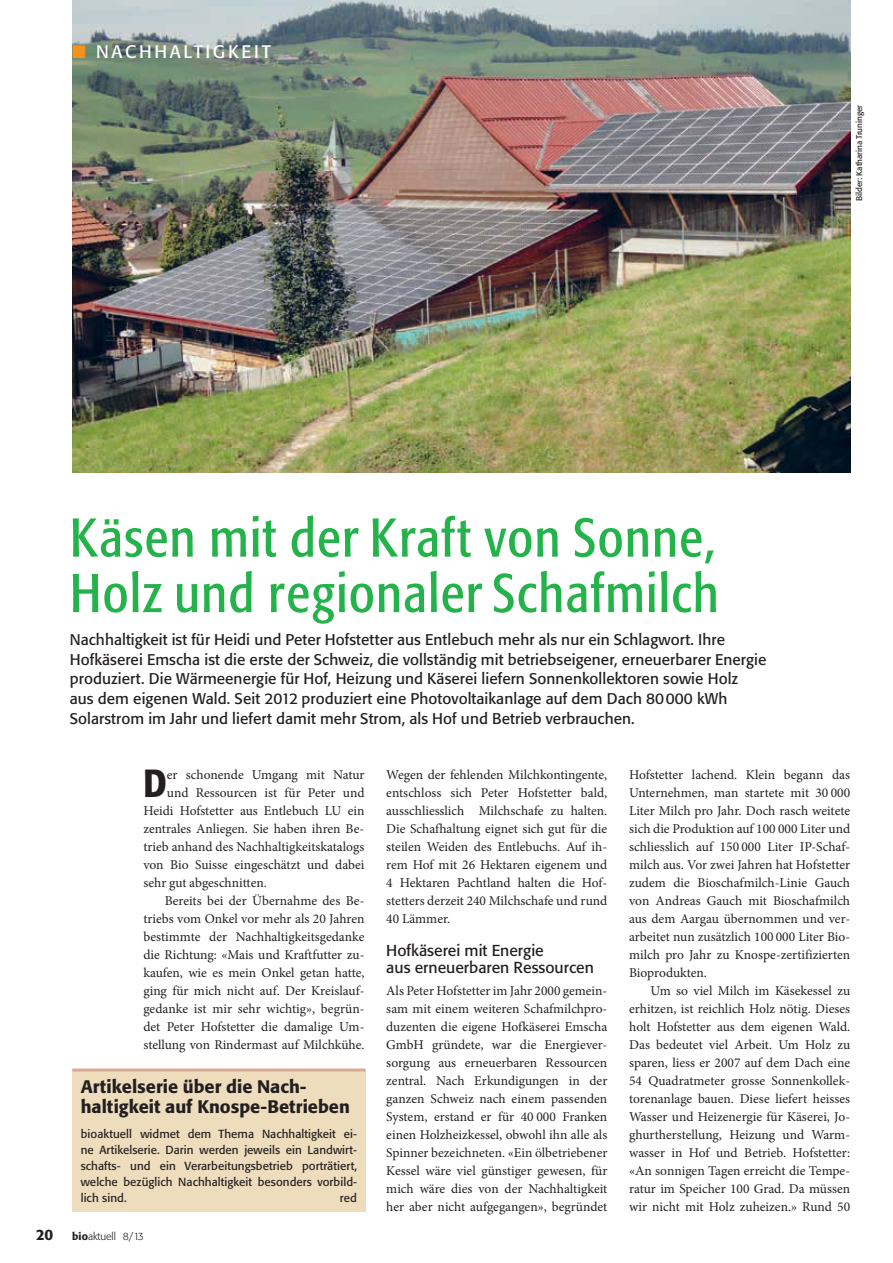
<style>
.page{position:relative;width:893px;height:1263px;background:#fff}
.page>*{position:absolute;margin:0;border:0;box-sizing:border-box;transform-origin:0 0}
.t1{font:condensed 54px/55.5px "Formata BQ";letter-spacing:.025em;color:#24b34b}
.t2{font:500 condensed 38.85px "Formata BQ";color:#231f20}
.t3{font:500 18px/20.2px "Formata BQ";color:#231f20}
.t4{font:18px "Formata BQ";letter-spacing:.15em;color:#fff}
.t5{font:15.75px/16.5px "Formata BQ";color:#231f20}
.t6{font:15.3px/19.8px "Formata BQ";letter-spacing:.005em;color:#231f20}
.t7{font:500 15px "Formata BQ";color:#231f20}
.t8{font:13.5px/18px "Minion Pro";color:#231f20;text-align:justify}
.t9{font:11.55px/16px "Formata BQ";letter-spacing:.005em;color:#231f20;text-align:justify}
.t10{font:300 10.5px "Formata BQ";color:#231f20}
.t11{font:8.25px "Formata BQ";color:#231f20}
.s1{color:#f7931d}
.s2{font-weight:500}
</style>
<div class="page">
<img style="left:73px;top:0;width:777px;height:473px">
<div style="left:72px;top:1070px;width:293px;height:141px;background:#eeddbd"></div>
<hr style="left:72px;top:1069px;width:293px;height:3px;background:#d8aa93">
<h3 class="t4" style="left:72px;top:42px;width:200px"><span class="s1">■</span> NACHHALTIGKEIT</h3>
<p class="t11" style="left:855px;top:201px;width:98px;rotate:-90deg">Bilder: Katharina Truninger</p>
<h1 class="t1" style="left:70px;top:512px;width:650px">Käsen mit der Kraft von Sonne,<br>Holz und regionaler Schafmilch</h1>
<p class="t6" style="left:70px;top:630px;width:698px">Nachhaltigkeit ist für Heidi und Peter Hofstetter aus Entlebuch mehr als nur ein Schlagwort. Ihre Hofkäserei Emscha ist die erste der Schweiz, die vollständig mit betriebseigener, erneuerbarer Energie produziert. Die Wärmeenergie für Hof, Heizung und Käserei liefern Sonnenkollektoren sowie Holz<br>aus dem eigenen Wald. Seit 2012 produziert eine Photovoltaikanlage auf dem Dach 80000 kWh Solarstrom im Jahr und liefert damit mehr Strom, als Hof und Betrieb verbrauchen.</p>
<h2 class="t2" style="left:143px;top:761px;width:25px">D</h2>
<p class="t8" style="left:167px;top:767px;width:199px">er schonende Umgang mit Natur</p>
<p class="t8" style="left:167px;top:785px;width:199px">und Ressourcen ist für Peter und</p>
<p class="t8" style="left:143px;top:803px;width:222px">Heidi Hofstetter aus Entlebuch LU ein</p>
<p class="t8" style="left:143px;top:821px;width:222px">zentrales Anliegen. Sie haben ihren Be-</p>
<p class="t8" style="left:143px;top:839px;width:222px">trieb anhand des Nachhaltigkeitskatalogs</p>
<p class="t8" style="left:143px;top:857px;width:223px">von Bio Suisse eingeschätzt und dabei</p>
<p class="t8" style="left:143px;top:875px;width:125px">sehr gut abgeschnitten.</p>
<p class="t8" style="left:165px;top:893px;width:201px">Bereits bei der Übernahme des Be-</p>
<p class="t8" style="left:143px;top:911px;width:223px">triebs vom Onkel vor mehr als 20 Jahren</p>
<p class="t8" style="left:143px;top:929px;width:222px">bestimmte der Nachhaltigkeitsgedanke</p>
<p class="t8" style="left:143px;top:947px;width:223px">die Richtung: «Mais und Kraftfutter zu-</p>
<p class="t8" style="left:143px;top:965px;width:222px">kaufen, wie es mein Onkel getan hatte,</p>
<p class="t8" style="left:143px;top:983px;width:223px">ging für mich nicht auf. Der Kreislauf-</p>
<p class="t8" style="left:143px;top:1001px;width:223px">gedanke ist mir sehr wichtig», begrün-</p>
<p class="t8" style="left:143px;top:1019px;width:223px">det Peter Hofstetter die damalige Um-</p>
<p class="t8" style="left:143px;top:1037px;width:223px">stellung von Rindermast auf Milchkühe.</p>
<h3 class="t3" style="left:81px;top:1077px;width:271px">Artikelserie über die Nach&shy;haltigkeit auf Knospe-Betrieben</h3>
<p class="t9" style="left:81px;top:1126px;width:278px">bioaktuell widmet dem Thema Nachhaltigkeit ei&shy;ne Artikelserie. Darin werden jeweils ein Landwirt&shy;schafts- und ein Verarbeitungsbetrieb porträtiert, welche bezüglich Nachhaltigkeit besonders vorbild&shy;lich sind.</p>
<p class="t9" style="left:340px;top:1191px;width:19px">red</p>
<p class="t7" style="left:36px;top:1228px;width:19px">20</p>
<p class="t10" style="left:72px;top:1231px;width:73px"><span class="s2">bio</span>aktuell 8/13</p>
<p class="t8" style="left:386px;top:767px;width:223px">Wegen der fehlenden Milchkontingente, entschloss sich Peter Hofstetter bald, ausschliesslich Milchschafe zu halten.<br>Die Schafhaltung eignet sich gut für die steilen Weiden des Entlebuchs. Auf ih&shy;rem Hof mit 26 Hektaren eigenem und 4 Hektaren Pachtland halten die Hof&shy;stetters derzeit 240 Milchschafe und rund 40 Lämmer.</p>
<p class="t5" style="left:386px;top:943px;width:209px">Hofkäserei mit Energie<br>aus erneuerbaren Ressourcen</p>
<p class="t8" style="left:386px;top:983px;width:223px">Als Peter Hofstetter im Jahr 2000 gemein&shy;sam mit einem weiteren Schafmilchpro&shy;duzenten die eigene Hofkäserei Emscha GmbH gründete, war die Energiever&shy;sorgung aus erneuerbaren Ressourcen zentral. Nach Erkundigungen in der ganzen Schweiz nach einem passenden System, erstand er für 40 000 Franken einen Holzheizkessel, obwohl ihn alle als Spinner bezeichneten. «Ein ölbetriebener Kessel wäre viel günstiger gewesen, für mich wäre dies von der Nachhaltigkeit her aber nicht aufgegangen», begründet</p>
<p class="t8" style="left:629px;top:767px;width:223px">Hofstetter lachend. Klein begann das Unternehmen, man startete mit 30 000<br>Liter Milch pro Jahr. Doch rasch weitete sich die Produktion auf 100 000 Liter und schliesslich auf 150 000 Liter IP-Schaf&shy;milch aus. Vor zwei Jahren hat Hofstetter zudem die Bioschafmilch-Linie Gauch von Andreas Gauch mit Bioschafmilch aus dem Aargau übernommen und ver&shy;arbeitet nun zusätzlich 100 000 Liter Bio&shy;milch pro Jahr zu Knospe-zertifizierten Bioprodukten.</p>
<p class="t8" style="left:629px;top:983px;width:223px;text-indent:21px">Um so viel Milch im Käsekessel zu erhitzen, ist reichlich Holz nötig. Dieses holt Hofstetter aus dem eigenen Wald.<br>Das bedeutet viel Arbeit. Um Holz zu sparen, liess er 2007 auf dem Dach eine 54 Quadratmeter grosse Sonnenkollek&shy;torenanlage bauen. Diese liefert heisses Wasser und Heizenergie für Käserei, Jo&shy;ghurtherstellung, Heizung und Warm&shy;wasser in Hof und Betrieb. Hofstetter: «An sonnigen Tagen erreicht die Tempe&shy;ratur im Speicher 100 Grad. Da müssen wir nicht mit Holz zuheizen.» Rund 50</p>
</div>
